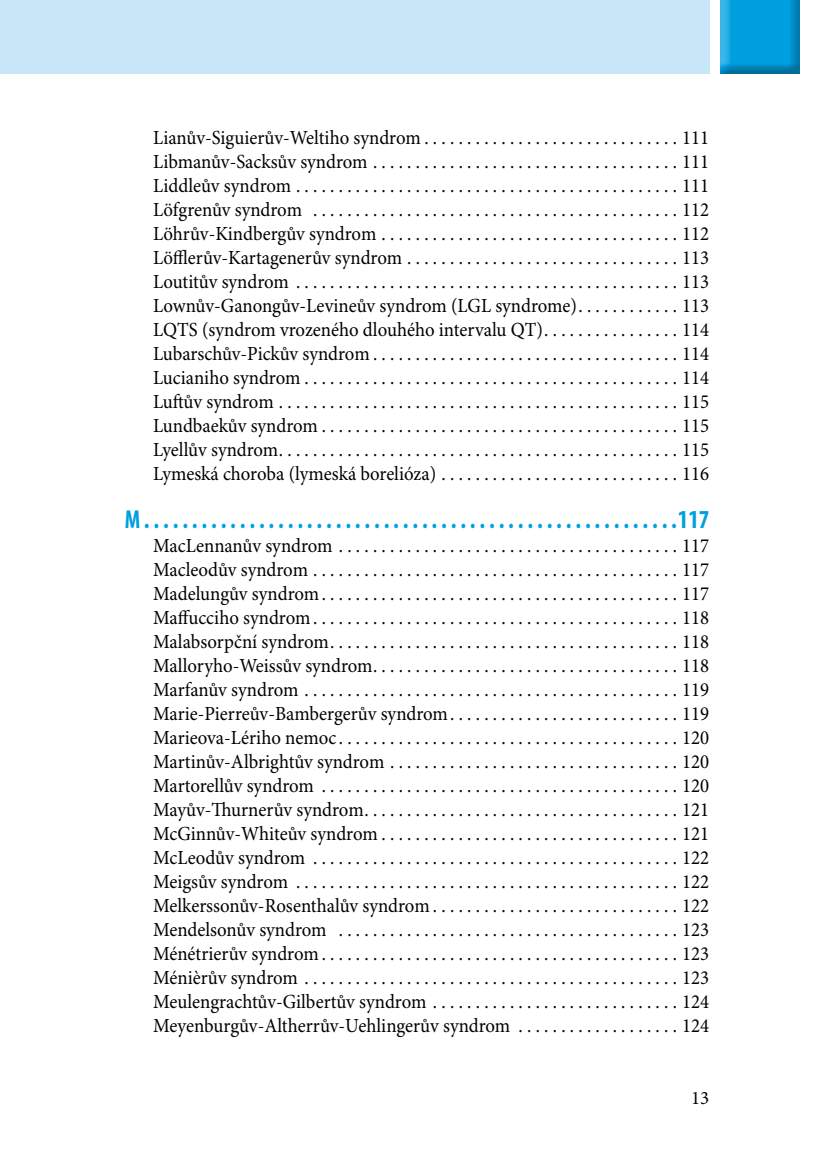
<style>
.page{position:relative;width:817px;height:1174px;background:#fff}
.page>*{position:absolute;margin:0;border:0;box-sizing:border-box;transform-origin:0 0}
.t1{font:700 condensed 26px "Myriad Pro";color:#009fe0;scale:.94 1}
.t2{font:20px/24px "Minion Pro";letter-spacing:-.005em;color:#000;text-align:justify;scale:.94 1}
.t3{font:19px "Minion Pro";color:#000}
</style>
<div class="page">
<div style="left:0;top:0;width:709px;height:74px;background:#c7e6f8"></div>
<img style="left:720px;top:0;width:79px;height:74px">
<p class="t2" style="left:153px;top:126px;width:593px">Lianův-Siguierův-Weltiho syndrom . . . . . . . . . . . . . . . . . . . . . . . . . . . . . . 111<br>Libmanův-Sacksův syndrom . . . . . . . . . . . . . . . . . . . . . . . . . . . . . . . . . . . . 111<br>Liddleův syndrom . . . . . . . . . . . . . . . . . . . . . . . . . . . . . . . . . . . . . . . . . . . . . 111<br>Löfgrenův syndrom . . . . . . . . . . . . . . . . . . . . . . . . . . . . . . . . . . . . . . . . . . . 112<br>Löhrův-Kindbergův syndrom . . . . . . . . . . . . . . . . . . . . . . . . . . . . . . . . . . . 112<br>Löfflerův-Kartagenerův syndrom . . . . . . . . . . . . . . . . . . . . . . . . . . . . . . . . 113<br>Loutitův syndrom . . . . . . . . . . . . . . . . . . . . . . . . . . . . . . . . . . . . . . . . . . . . . 113<br>Lownův-Ganongův-Levineův syndrom (LGL syndrome) . . . . . . . . . . . . 113<br>LQTS (syndrom vrozeného dlouhého intervalu QT) . . . . . . . . . . . . . . . . 114<br>Lubarschův-Pickův syndrom . . . . . . . . . . . . . . . . . . . . . . . . . . . . . . . . . . . . 114<br>Lucianiho syndrom . . . . . . . . . . . . . . . . . . . . . . . . . . . . . . . . . . . . . . . . . . . . 114<br>Luftův syndrom . . . . . . . . . . . . . . . . . . . . . . . . . . . . . . . . . . . . . . . . . . . . . . . 115<br>Lundbaekův syndrom . . . . . . . . . . . . . . . . . . . . . . . . . . . . . . . . . . . . . . . . . . 115<br>Lyellův syndrom . . . . . . . . . . . . . . . . . . . . . . . . . . . . . . . . . . . . . . . . . . . . . . . 115<br>Lymeská choroba (lymeská borelióza) . . . . . . . . . . . . . . . . . . . . . . . . . . . . 116</p>
<h1 class="t1" style="left:125px;top:503px;width:623px">M . . . . . . . . . . . . . . . . . . . . . . . . . . . . . . . . . . . . . . . . . . . . . . . . . . . . . . . .117</h1>
<p class="t2" style="left:153px;top:534px;width:593px">MacLennanův syndrom . . . . . . . . . . . . . . . . . . . . . . . . . . . . . . . . . . . . . . . . 117<br>Macleodův syndrom . . . . . . . . . . . . . . . . . . . . . . . . . . . . . . . . . . . . . . . . . . . 117<br>Madelungův syndrom . . . . . . . . . . . . . . . . . . . . . . . . . . . . . . . . . . . . . . . . . . 117<br>Maffucciho syndrom . . . . . . . . . . . . . . . . . . . . . . . . . . . . . . . . . . . . . . . . . . . 118<br>Malabsorpční syndrom . . . . . . . . . . . . . . . . . . . . . . . . . . . . . . . . . . . . . . . . . 118<br>Malloryho-Weissův syndrom . . . . . . . . . . . . . . . . . . . . . . . . . . . . . . . . . . . . 118<br>Marfanův syndrom . . . . . . . . . . . . . . . . . . . . . . . . . . . . . . . . . . . . . . . . . . . . 119<br>Marie-Pierreův-Bambergerův syndrom . . . . . . . . . . . . . . . . . . . . . . . . . . . 119<br>Marieova-Lériho nemoc . . . . . . . . . . . . . . . . . . . . . . . . . . . . . . . . . . . . . . . . 120<br>Martinův-Albrightův syndrom . . . . . . . . . . . . . . . . . . . . . . . . . . . . . . . . . . 120<br>Martorellův syndrom . . . . . . . . . . . . . . . . . . . . . . . . . . . . . . . . . . . . . . . . . . 120<br>Mayův-Thurnerův syndrom . . . . . . . . . . . . . . . . . . . . . . . . . . . . . . . . . . . . . 121<br>McGinnův-Whiteův syndrom . . . . . . . . . . . . . . . . . . . . . . . . . . . . . . . . . . . 121<br>McLeodův syndrom . . . . . . . . . . . . . . . . . . . . . . . . . . . . . . . . . . . . . . . . . . . 122<br>Meigsův syndrom . . . . . . . . . . . . . . . . . . . . . . . . . . . . . . . . . . . . . . . . . . . . . 122<br>Melkerssonův-Rosenthalův syndrom . . . . . . . . . . . . . . . . . . . . . . . . . . . . . 122<br>Mendelsonův syndrom . . . . . . . . . . . . . . . . . . . . . . . . . . . . . . . . . . . . . . . . 123<br>Ménétrierův syndrom . . . . . . . . . . . . . . . . . . . . . . . . . . . . . . . . . . . . . . . . . . 123<br>Ménièrův syndrom . . . . . . . . . . . . . . . . . . . . . . . . . . . . . . . . . . . . . . . . . . . . 123<br>Meulengrachtův-Gilbertův syndrom . . . . . . . . . . . . . . . . . . . . . . . . . . . . . 124<br>Meyenburgův-Altherrův-Uehlingerův syndrom . . . . . . . . . . . . . . . . . . . 124</p>
<p class="t3" style="left:691px;top:1087px;width:19px">13</p>
</div>
